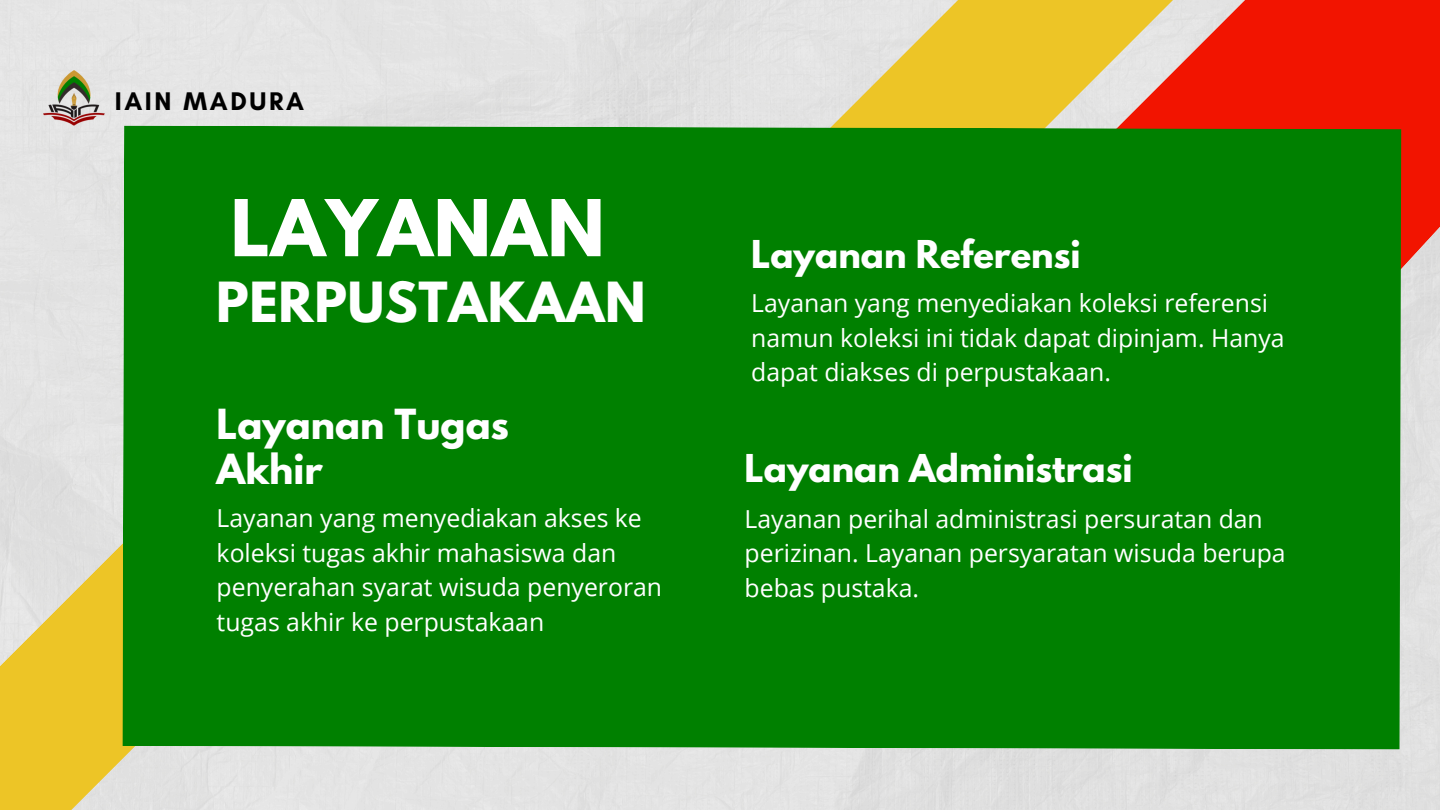
<style>
.page{position:relative;width:1440px;height:810px;background:#fff}
.page>*{position:absolute;margin:0;border:0;box-sizing:border-box;transform-origin:0 0}
.t1{font:700 69.4px "League Spartan";letter-spacing:.015em;color:#fff}
.t2{font:700 49px "League Spartan";letter-spacing:.015em;color:#fff}
.t3{font:700 36.8px/45px "League Spartan";color:#fff}
.t4{font:700 34px "League Spartan";color:#fff}
.t5{font:700 26px "Glacial Indifference";letter-spacing:.1em;color:#000}
.t6{font:24.8px/34.5px "Open Sans";color:#fff}
</style>
<div class="page">
<svg style="left:0;top:497px;width:276px;height:313px;background:#e6d385"></svg>
<svg style="left:658px;top:0;width:332px;height:126px;background:#e5daac"></svg>
<div style="left:990px;top:0;width:62px;height:126px;background:#edc526"></div>
<svg style="left:1052px;top:0;width:388px;height:527px;background:#ec684a"></svg>
<div style="left:122px;top:126px;width:1279px;height:624px;background:#008000"></div>
<img style="left:44px;top:70px;width:60px;height:56px">
<h3 class="t5" style="left:115px;top:85px;width:191px">IAIN MADURA</h3>
<h3 class="t1" style="left:231px;top:194px;width:376px">LAYANAN</h3>
<p class="t2" style="left:216px;top:278px;width:431px">PERPUSTAKAAN</p>
<h1 class="t3" style="left:217px;top:407px;width:294px">Layanan Tugas<br>Akhir</h1>
<h4 class="t6" style="left:217px;top:501px;width:447px">Layanan yang menyediakan akses ke koleksi tugas akhir mahasiswa dan penyerahan syarat wisuda penyeroran tugas akhir ke perpustakaan</h4>
<p class="t4" style="left:751px;top:237px;width:331px">Layanan Referensi</p>
<p class="t6" style="left:751px;top:286px;width:535px">Layanan yang menyediakan koleksi referensi namun koleksi ini tidak dapat dipinjam. Hanya dapat diakses di perpustakaan.</p>
<h3 class="t4" style="left:745px;top:452px;width:390px">Layanan Administrasi</h3>
<p class="t6" style="left:745px;top:501px;width:543px">Layanan perihal administrasi persuratan dan perizinan. Layanan persyaratan wisuda berupa bebas pustaka.</p>
</div>
